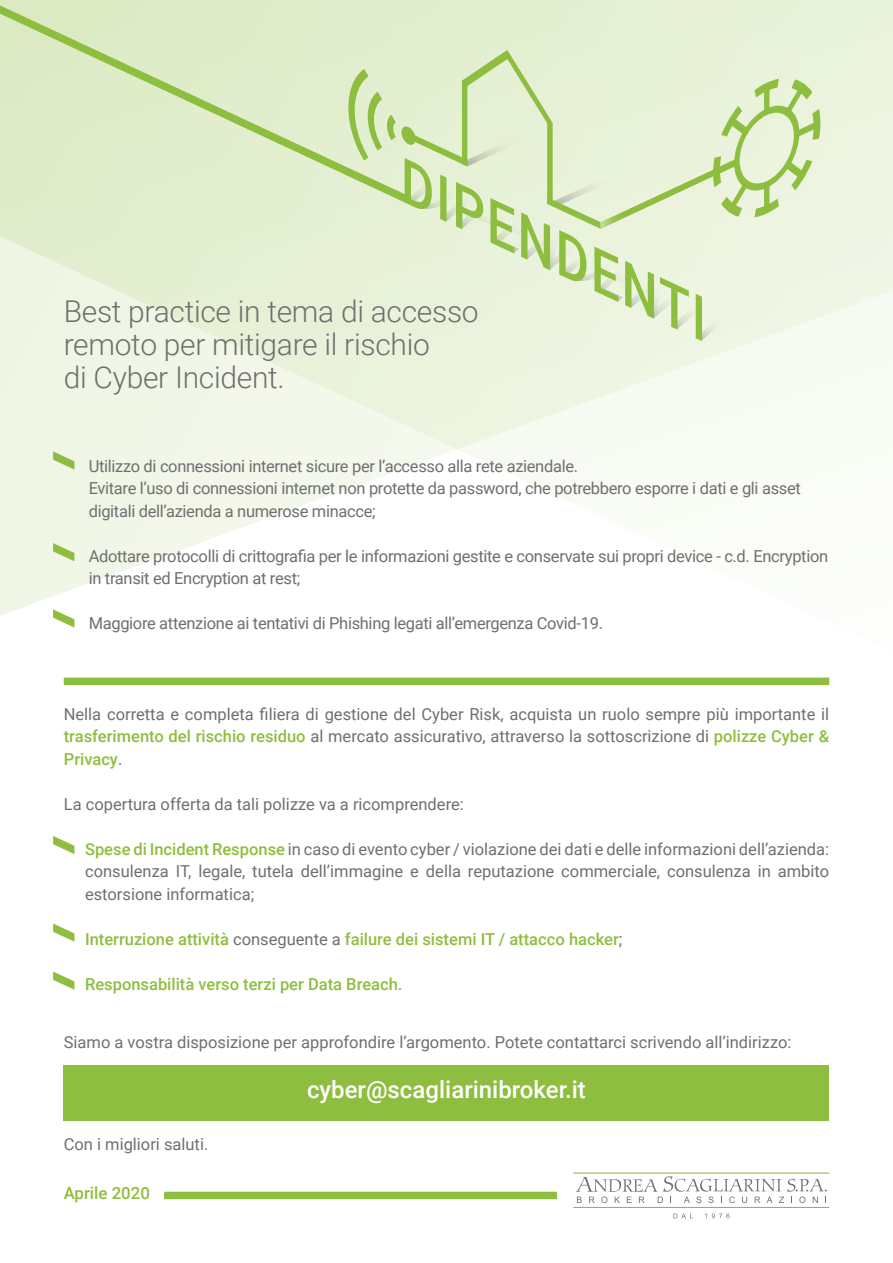
<style>
.page{position:relative;width:893px;height:1263px;background:#fff}
.page>*{position:absolute;margin:0;border:0;box-sizing:border-box;transform-origin:0 0}
.t1{font:italic 500 56.55px "Roboto";color:#8ebe3f}
.t2{font:300 30px/33px "Roboto";letter-spacing:-.01em;color:#706f6f}
.t3{font:500 24px "Roboto";color:#fff}
.t4{font:500 16.8px "Roboto";color:#8ebe3f}
.t5{font:16.5px/22.5px "Roboto";letter-spacing:-.02em;color:#706f6f}
.t6{font:16.5px "Roboto";color:#706f6f}
.t7{font:500 16.5px "Roboto";color:#8ebe3f}
.s1{font-weight:500;color:#8ebe3f}
.s2{font-weight:400;color:#706f6f}
</style>
<div class="page">
<svg style="left:0;top:0;width:893px;height:616px"></svg>
<div style="left:164px;top:1192px;width:393px;height:7px;background:#8ebe3f"></div>
<div style="left:64px;top:677px;width:765px;height:8px;background:#8ebe3f"></div>
<svg style="left:673px;top:1213px;width:20px;height:5px"></svg>
<svg style="left:712px;top:1213px;width:18px;height:5px"></svg>
<hr style="left:574px;top:1207px;width:255px;height:1px;background:#8ebe3f">
<hr style="left:574px;top:1172px;width:255px;height:2px;background:#8ebe3f">
<svg style="left:576px;top:1176px;width:251px;height:27px"></svg>
<svg style="left:338px;top:23px;width:486px;height:221px;background:#e0edcc"></svg>
<svg style="left:405px;top:173px;width:331px;height:167px;background:#e6efd7"></svg>
<svg style="left:0;top:0;width:413px;height:210px;background:#dbeac3"></svg>
<svg style="left:46px;top:444px;width:35px;height:33px"></svg>
<svg style="left:46px;top:536px;width:35px;height:33px"></svg>
<svg style="left:46px;top:602px;width:35px;height:26px"></svg>
<svg style="left:53px;top:836px;width:22px;height:18px"></svg>
<svg style="left:53px;top:923px;width:22px;height:19px"></svg>
<svg style="left:53px;top:971px;width:22px;height:19px"></svg>
<div style="left:64px;top:1065px;width:765px;height:55px;background:#8ebe3f"></div>
<h1 class="t1" style="left:426px;top:147px;width:338px;rotate:25deg">DIPENDENTI</h1>
<h2 class="t2" style="left:64px;top:293px;width:416px">Best practice in tema di accesso remoto per mitigare il rischio<br>di Cyber Incident.</h2>
<p class="t5" style="left:89px;top:454px;width:714px">Utilizzo di connessioni internet sicure per l’accesso alla rete aziendale.<br>Evitare l’uso di connessioni internet non protette da password, che potrebbero esporre i dati e gli asset digitali dell’azienda a numerose minacce;</p>
<p class="t5" style="left:89px;top:544px;width:741px">Adottare protocolli di crittografia per le informazioni gestite e conservate sui propri device - c.d. Encryption in transit ed Encryption at rest;</p>
<p class="t5" style="left:89px;top:611px;width:516px">Maggiore attenzione ai tentativi di Phishing legati all’emergenza Covid-19.</p>
<p class="t5" style="left:64px;top:702px;width:767px;text-align:justify">Nella corretta e completa filiera di gestione del Cyber Risk, acquista un ruolo sempre più importante il <span class="s1">trasferimento del rischio residuo</span> al mercato assicurativo, attraverso la sottoscrizione di <span class="s1">polizze Cyber &amp; Privacy</span>.</p>
<p class="t6" style="left:64px;top:792px;width:402px">La copertura offerta da tali polizze va a ricomprendere:</p>
<p class="t5" style="left:85px;top:837px;width:746px;text-align:justify"><span class="s1">Spese di Incident Response</span> in caso di evento cyber / violazione dei dati e delle informazioni dell’azienda: consulenza IT, legale, tutela dell’immagine e della reputazione commerciale, consulenza in ambito estorsione informatica;</p>
<p class="t7" style="left:85px;top:927px;width:539px">Interruzione attività <span class="s2">conseguente a</span> failure dei sistemi IT / attacco hacker<span class="s2">;</span></p>
<p class="t7" style="left:85px;top:972px;width:319px">Responsabilità verso terzi per Data Breach.</p>
<p class="t6" style="left:64px;top:1030px;width:729px">Siamo a vostra disposizione per approfondire l’argomento. Potete contattarci scrivendo all’indirizzo:</p>
<h3 class="t3" style="left:307px;top:1073px;width:280px">cyber@scagliarinibroker.it</h3>
<p class="t6" style="left:64px;top:1132px;width:146px">Con i migliori saluti.</p>
<p class="t4" style="left:64px;top:1181px;width:88px">Aprile 2020</p>
</div>
